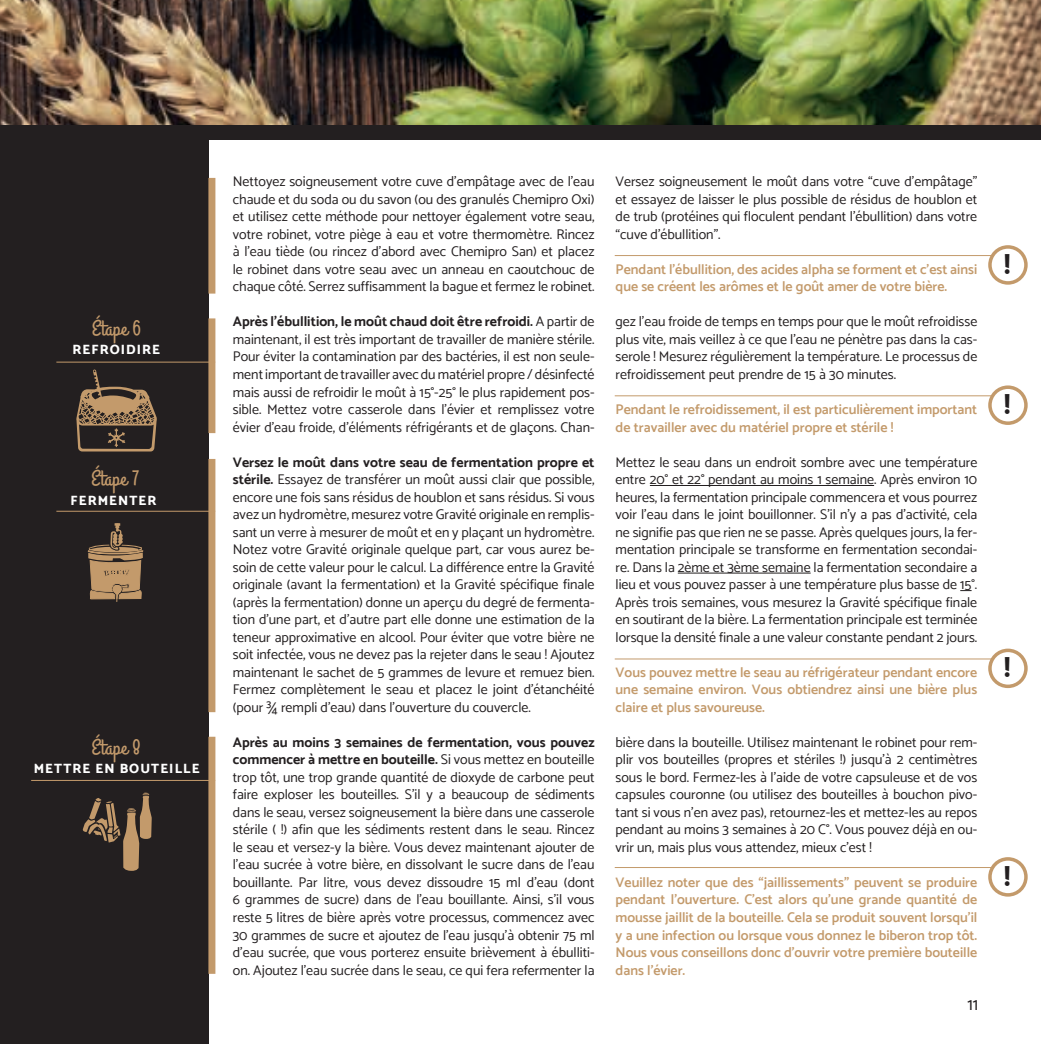
<style>
.page{position:relative;width:1041px;height:1044px;background:#fff}
.page>*{position:absolute;margin:0;border:0;box-sizing:border-box;transform-origin:0 0}
.t1{font:800 28px "Catamaran";color:#231f20}
.t2{font:21.35px "Grand Hotel";letter-spacing:.01em;color:#c39a6b}
.t3{font:17.5px "Catamaran";color:#231f20}
.t4{font:14px/17.5px "Catamaran";color:#231f20;text-align:justify}
.t5{font:600 14px/17.5px "Catamaran";color:#c39a6b}
.t6{font:800 13.47px "Catamaran";letter-spacing:.075em;color:#fff}
.s1{font-weight:700}
</style>
<div class="page">
<div style="left:0;top:125px;width:209px;height:918px;background:#231f20"></div>
<svg style="left:76px;top:369px;width:81px;height:82px"></svg>
<svg style="left:88px;top:523px;width:55px;height:79px"></svg>
<svg style="left:82px;top:792px;width:70px;height:78px"></svg>
<hr style="left:56px;top:361px;width:159px;height:1px;background:#c39a6b">
<hr style="left:56px;top:510px;width:159px;height:1px;background:#c39a6b">
<hr style="left:31px;top:779px;width:184px;height:1px;background:#c39a6b">
<div style="left:208px;top:178px;width:7px;height:115px;background:#c39a6b"></div>
<div style="left:208px;top:318px;width:7px;height:115px;background:#c39a6b"></div>
<div style="left:208px;top:459px;width:7px;height:253px;background:#c39a6b"></div>
<div style="left:208px;top:736px;width:7px;height:237px;background:#c39a6b"></div>
<hr style="left:650px;top:485px;width:224px;height:1px;background:#231f20">
<hr style="left:677px;top:572px;width:133px;height:1px;background:#231f20">
<div style="left:988px;top:856px;width:39px;height:40px;border:4px solid #c39a6b;border-radius:50%"></div>
<div style="left:988px;top:648px;width:39px;height:39px;border:4px solid #c39a6b;border-radius:50%"></div>
<div style="left:988px;top:385px;width:39px;height:40px;border:4px solid #c39a6b;border-radius:50%"></div>
<div style="left:988px;top:245px;width:39px;height:39px;border:4px solid #c39a6b;border-radius:50%"></div>
<hr style="left:614px;top:866px;width:378px;height:1px;background:#c39a6b">
<hr style="left:614px;top:658px;width:378px;height:1px;background:#c39a6b">
<hr style="left:614px;top:395px;width:378px;height:1px;background:#c39a6b">
<hr style="left:614px;top:255px;width:378px;height:1px;background:#c39a6b">
<img style="left:0;top:0;width:1040px;height:125px">
<div style="left:0;top:125px;width:1040px;height:15px;background:#231f20"></div>
<h2 class="t2" style="left:92px;top:318px;width:51px">Étape 6</h2>
<p class="t6" style="left:72px;top:341px;width:89px">REFROIDIRE</p>
<h2 class="t2" style="left:91px;top:469px;width:49px">Étape 7</h2>
<p class="t6" style="left:71px;top:492px;width:87px">FERMENTER</p>
<h2 class="t2" style="left:92px;top:737px;width:51px">Étape 8</h2>
<p class="t6" style="left:34px;top:760px;width:167px">METTRE EN BOUTEILLE</p>
<p class="t4" style="left:233px;top:173px;width:363px">Nettoyez soigneusement votre cuve d’empâtage avec de l’eau chaude et du soda ou du savon (ou des granulés Chemipro Oxi) et utilisez cette méthode pour nettoyer également votre seau, votre robinet, votre piège à eau et votre thermomètre. Rincez à l’eau tiède (ou rincez d’abord avec Chemipro San) et placez le robinet dans votre seau avec un anneau en caoutchouc de chaque côté. Serrez suffisamment la bague et fermez le robinet.</p>
<p class="t4" style="left:615px;top:173px;width:363px">Versez soigneusement le moût dans votre “cuve d’empâtage” et essayez de laisser le plus possible de résidus de houblon et de trub (protéines qui floculent pendant l’ébullition) dans votre “cuve d’ébullition”.</p>
<p class="t5" style="left:615px;top:260px;width:363px">Pendant l’ébullition, des acides alpha se forment et c’est ainsi que se créent les arômes et le goût amer de votre bière.</p>
<p class="t4" style="left:233px;top:313px;width:363px"><span class="s1">Après l’ébullition, le moût chaud doit être refroidi.</span> A partir de maintenant, il est très important de travailler de manière stérile.<br>Pour éviter la contamination par des bactéries, il est non seule&shy;ment important de travailler avec du matériel propre / désinfecté mais aussi de refroidir le moût à 15°-25° le plus rapidement pos&shy;sible. Mettez votre casserole dans l’évier et remplissez votre évier d’eau froide, d’éléments réfrigérants et de glaçons. Chan-</p>
<p class="t4" style="left:615px;top:313px;width:363px">gez l’eau froide de temps en temps pour que le moût refroidisse plus vite, mais veillez à ce que l’eau ne pénètre pas dans la cas&shy;serole ! Mesurez régulièrement la température. Le processus de refroidissement peut prendre de 15 à 30 minutes.</p>
<p class="t5" style="left:615px;top:400px;width:363px">Pendant le refroidissement, il est particulièrement important de travailler avec du matériel propre et stérile !</p>
<p class="t4" style="left:233px;top:453px;width:363px"><span class="s1">Versez le moût dans votre seau de fermentation propre et stérile.</span> Essayez de transférer un moût aussi clair que possible, encore une fois sans résidus de houblon et sans résidus. Si vous avez un hydromètre, mesurez votre Gravité originale en remplis&shy;sant un verre à mesurer de moût et en y plaçant un hydromètre.<br>Notez votre Gravité originale quelque part, car vous aurez be&shy;soin de cette valeur pour le calcul. La différence entre la Gravité originale (avant la fermentation) et la Gravité spécifique finale (après la fermentation) donne un aperçu du degré de fermenta&shy;tion d’une part, et d’autre part elle donne une estimation de la teneur approximative en alcool. Pour éviter que votre bière ne soit infectée, vous ne devez pas la rejeter dans le seau ! Ajoutez maintenant le sachet de 5 grammes de levure et remuez bien.<br>Fermez complètement le seau et placez le joint d’étanchéité (pour ¾ rempli d’eau) dans l’ouverture du couvercle.</p>
<p class="t4" style="left:615px;top:453px;width:363px">Mettez le seau dans un endroit sombre avec une température entre 20° et 22° pendant au moins 1 semaine. Après environ 10 heures, la fermentation principale commencera et vous pourrez voir l’eau dans le joint bouillonner. S’il n’y a pas d’activité, cela ne signifie pas que rien ne se passe. Après quelques jours, la fer&shy;mentation principale se transforme en fermentation secondai&shy;re. Dans la 2ème et 3ème semaine la fermentation secondaire a lieu et vous pouvez passer à une température plus basse de 15°.<br>Après trois semaines, vous mesurez la Gravité spécifique finale en soutirant de la bière. La fermentation principale est terminée lorsque la densité finale a une valeur constante pendant 2 jours.</p>
<p class="t5" style="left:615px;top:663px;width:363px;text-align:justify">Vous pouvez mettre le seau au réfrigérateur pendant encore une semaine environ. Vous obtiendrez ainsi une bière plus claire et plus savoureuse.</p>
<p class="t4" style="left:233px;top:733px;width:363px"><span class="s1">Après au moins 3 semaines de fermentation, vous pouvez commencer à mettre en bouteille.</span> Si vous mettez en bouteille trop tôt, une trop grande quantité de dioxyde de carbone peut faire exploser les bouteilles. S’il y a beaucoup de sédiments dans le seau, versez soigneusement la bière dans une casserole stérile ( !) afin que les sédiments restent dans le seau. Rincez le seau et versez-y la bière. Vous devez maintenant ajouter de l’eau sucrée à votre bière, en dissolvant le sucre dans de l’eau bouillante. Par litre, vous devez dissoudre 15 ml d’eau (dont 6 grammes de sucre) dans de l’eau bouillante. Ainsi, s’il vous reste 5 litres de bière après votre processus, commencez avec 30 grammes de sucre et ajoutez de l’eau jusqu’à obtenir 75 ml d’eau sucrée, que vous porterez ensuite brièvement à ébulliti&shy;on. Ajoutez l’eau sucrée dans le seau, ce qui fera refermenter la</p>
<p class="t4" style="left:615px;top:733px;width:363px">bière dans la bouteille. Utilisez maintenant le robinet pour rem&shy;plir vos bouteilles (propres et stériles !) jusqu’à 2 centimètres sous le bord. Fermez-les à l’aide de votre capsuleuse et de vos capsules couronne (ou utilisez des bouteilles à bouchon pivo&shy;tant si vous n’en avez pas), retournez-les et mettez-les au repos pendant au moins 3 semaines à 20 C°. Vous pouvez déjà en ou&shy;vrir un, mais plus vous attendez, mieux c’est !</p>
<p class="t5" style="left:615px;top:873px;width:363px;text-align:justify">Veuillez noter que des “jaillissements” peuvent se produire pendant l’ouverture. C’est alors qu’une grande quantité de mousse jaillit de la bouteille. Cela se produit souvent lorsqu’il y a une infection ou lorsque vous donnez le biberon trop tôt.<br>Nous vous conseillons donc d’ouvrir votre première bouteille dans l’évier.</p>
<p class="t3" style="left:967px;top:994px;width:12px">11</p>
<h1 class="t1" style="left:1004px;top:247px;width:8px">!</h1>
<h1 class="t1" style="left:1004px;top:388px;width:8px">!</h1>
<h1 class="t1" style="left:1004px;top:651px;width:8px">!</h1>
<h1 class="t1" style="left:1004px;top:859px;width:8px">!</h1>
</div>
